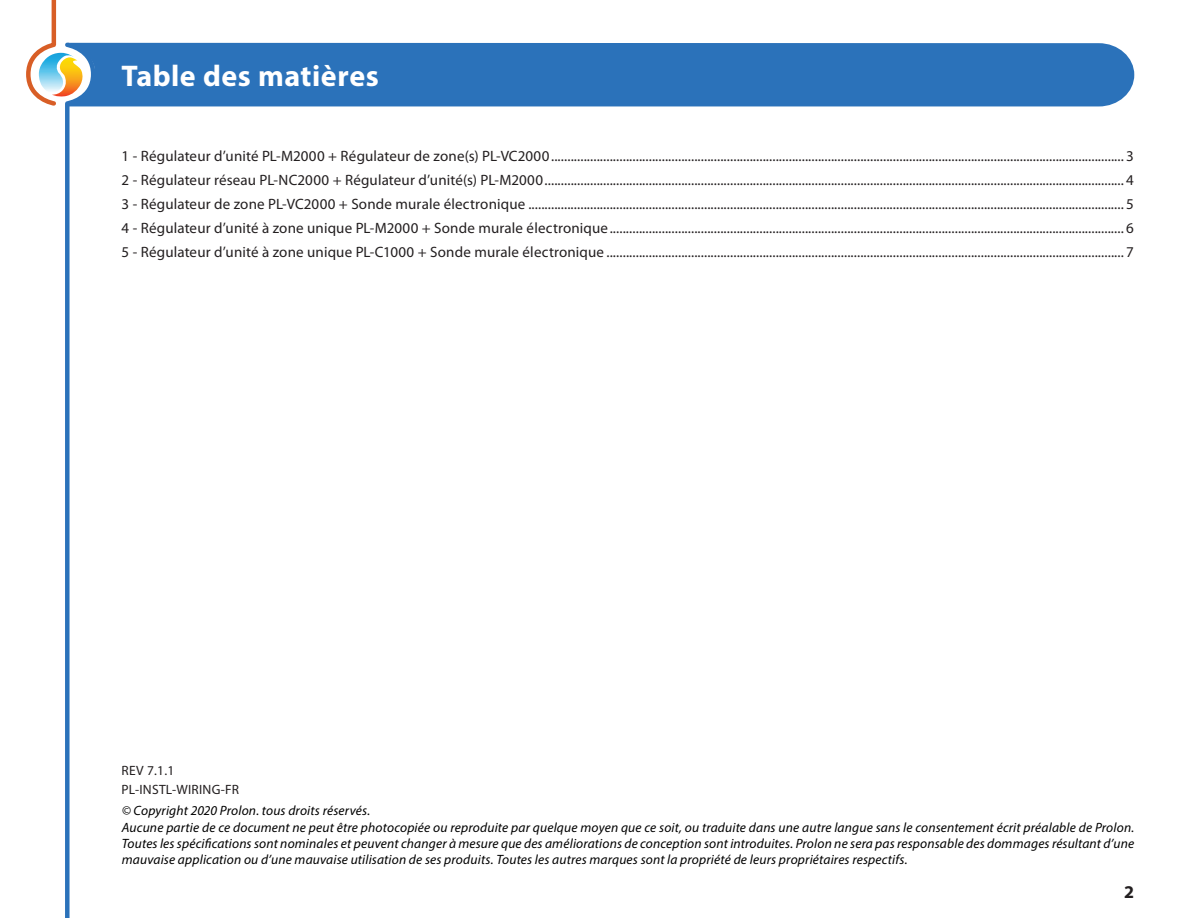
<style>
.page{position:relative;width:1188px;height:918px;background:#fff}
.page>*{position:absolute;margin:0;border:0;box-sizing:border-box;transform-origin:0 0}
.t1{font:700 30px "Myriad Pro";letter-spacing:.015em;color:#fff}
.t2{font:700 18px "Myriad Pro";color:#231f20}
.t3{font:15px/24px "Myriad Pro";letter-spacing:.01em;color:#231f20;text-align:justify}
.t4{font:italic 13.5px/16.2px "Myriad Pro";letter-spacing:.01em;color:#000}
.t5{font:13.5px/19.5px "Myriad Pro";letter-spacing:.02em;color:#231f20}
</style>
<div class="page">
<svg style="left:26px;top:0;width:72px;height:918px"></svg>
<div style="left:65px;top:43px;width:1069px;height:63px;background:#2b72ba"></div>
<h1 class="t1" style="left:122px;top:56px;width:259px">Table des matières</h1>
<p class="t3" style="left:122px;top:144px;width:1014px">1 - Régulateur d’unité PL-M2000 + Régulateur de zone(s) PL-VC2000................................................................................................................................................................................ 3<br>2 - Régulateur réseau PL-NC2000 + Régulateur d’unité(s) PL-M2000.................................................................................................................................................................................. 4<br>3 - Régulateur de zone PL-VC2000 + Sonde murale électronique ....................................................................................................................................................................................... 5<br>4 - Régulateur d’unité à zone unique PL-M2000 + Sonde murale électronique.............................................................................................................................................................. 6<br>5 - Régulateur d’unité à zone unique PL-C1000 + Sonde murale électronique ............................................................................................................................................................... 7</p>
<p class="t5" style="left:122px;top:760px;width:119px">REV 7.1.1<br>PL-INSTL-WIRING-FR</p>
<p class="t4" style="left:122px;top:803px;width:1014px">© Copyright 2020 Prolon. tous droits réservés.<br>Aucune partie de ce document ne peut être photocopiée ou reproduite par quelque moyen que ce soit, ou traduite dans une autre langue sans le consentement écrit préalable de Prolon.<br>Toutes les spécifications sont nominales et peuvent changer à mesure que des améliorations de conception sont introduites. Prolon ne sera pas responsable des dommages résultant d’une mauvaise application ou d’une mauvaise utilisation de ses produits. Toutes les autres marques sont la propriété de leurs propriétaires respectifs.</p>
<p class="t2" style="left:1124px;top:880px;width:11px">2</p>
</div>
